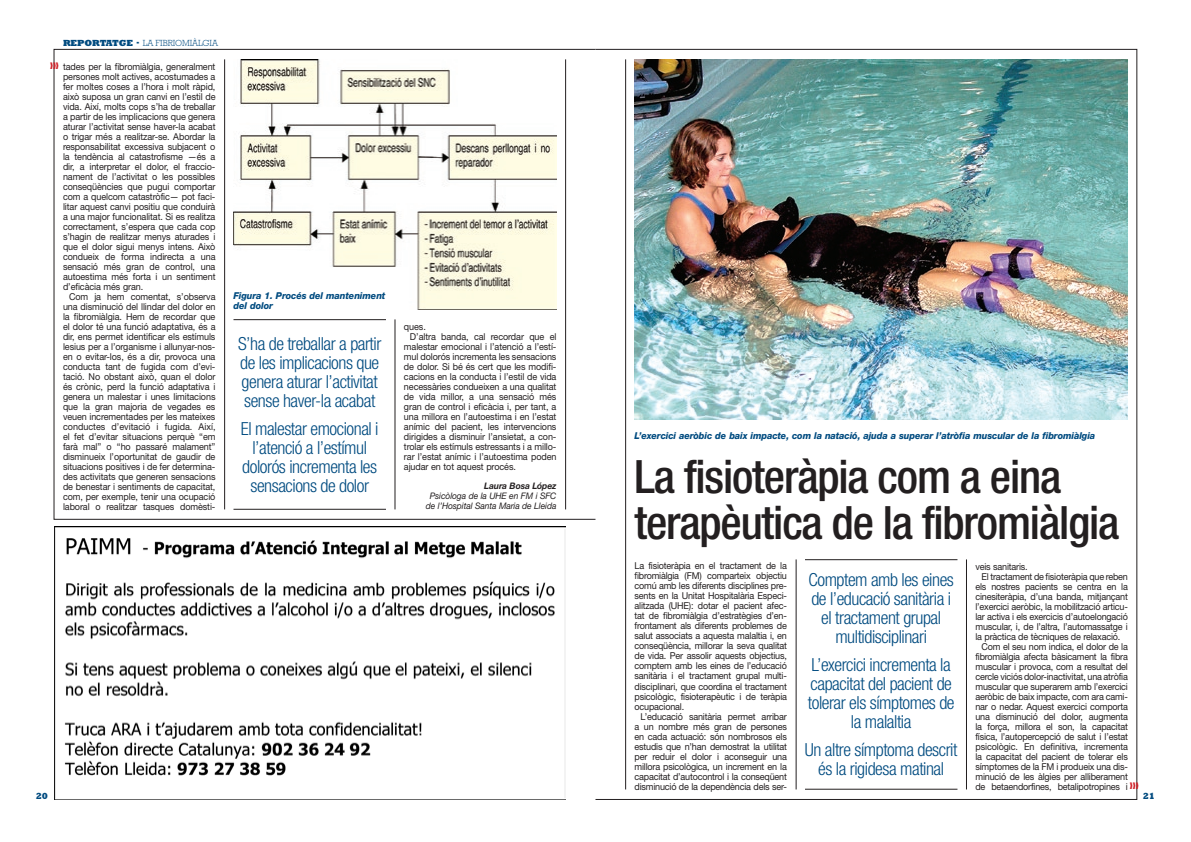
<style>
.page{position:relative;width:1191px;height:842px;background:#fff}
.page>*{position:absolute;margin:0;border:0;box-sizing:border-box;transform-origin:0 0}
.t1{font:500 condensed 46px/46px "Helvetica Neue";letter-spacing:-.025em;color:#231f20}
.t2{font:300 condensed 18px/19px "Helvetica Neue";letter-spacing:-.025em;color:#014b80;text-align:center}
.t3{font:9.5px/10px "Helvetica Neue";letter-spacing:-.02em;color:#231f20;text-align:justify;scale:.95 1}
.t4{font:italic 800 9.5px/10px "Helvetica Neue";letter-spacing:-.01em;color:#014b80;scale:.95 1}
.t5{font:italic 9px/10px "Helvetica Neue";letter-spacing:-.01em;color:#231f20;text-align:center;scale:.95 1}
.t6{font:300 9px "Rockwell";letter-spacing:-.01em;color:#014b80}
.t7{font:italic 700 9px "Helvetica Neue";letter-spacing:-.01em;color:#231f20;scale:.95 1}
.t8{font:800 9px "Rockwell";color:#014b80}
.s1{font-weight:800}
.s2{color:#d1232a}
</style>
<div class="page">
<hr style="left:224px;top:59px;width:1px;height:450px;background:#231f20">
<hr style="left:395px;top:319px;width:1px;height:190px;background:#231f20">
<hr style="left:565px;top:59px;width:1px;height:450px;background:#231f20">
<hr style="left:625px;top:59px;width:1px;height:730px;background:#231f20">
<hr style="left:796px;top:559px;width:1px;height:230px;background:#231f20">
<hr style="left:966px;top:559px;width:1px;height:230px;background:#231f20">
<img style="left:233px;top:59px;width:323px;height:250px">
<img style="left:54px;top:527px;width:511px;height:272px">
<hr style="left:233px;top:319px;width:153px;height:1px;background:#231f20">
<hr style="left:233px;top:509px;width:153px;height:1px;background:#231f20">
<img style="left:634px;top:59px;width:494px;height:360px">
<hr style="left:805px;top:559px;width:152px;height:1px;background:#231f20">
<hr style="left:805px;top:789px;width:152px;height:1px;background:#231f20">
<p class="t6" style="left:63px;top:38px;width:152px"><span class="s1">REPORTATGE ·</span> LA FIBRIOMIÀLGIA</p>
<p class="t3" style="left:63px;top:61px;width:162px;text-indent:-13px"><span class="s2">→→→</span> tades per la fibromiàlgia, generalment persones molt actives, acostumades a fer moltes coses a l’hora i molt ràpid, això suposa un gran canvi en l’estil de vida. Així, molts cops s’ha de treballar a partir de les implicacions que genera aturar l’activitat sense haver-la acabat o trigar més a realitzar-se. Abordar la responsabilitat excessiva subjacent o la tendència al catastrofisme —és a dir, a interpretar el dolor, el fraccio&shy;nament de l’activitat o les possibles conseqüències que pugui comportar com a quelcom catastròfic— pot faci&shy;litar aquest canvi positiu que conduirà a una major funcionalitat. Si es realitza correctament, s’espera que cada cop s’hagin de realitzar menys aturades i que el dolor sigui menys intens. Això condueix de forma indirecta a una sensació més gran de control, una autoestima més forta i un sentiment d’eficàcia més gran.</p>
<p class="t3" style="left:63px;top:291px;width:162px;text-indent:6px">Com ja hem comentat, s’observa una disminució del llindar del dolor en la fibromiàlgia. Hem de recordar que el dolor té una funció adaptativa, és a dir, ens permet identificar els estímuls lesius per a l’organisme i allunyar-nos&shy;en o evitar-los, és a dir, provoca una conducta tant de fugida com d’evi&shy;tació. No obstant això, quan el dolor és crònic, perd la funció adaptativa i genera un malestar i unes limitacions que la gran majoria de vegades es veuen incrementades per les mateixes conductes d’evitació i fugida. Així, el fet d’evitar situacions perquè “em farà mal” o “ho passaré malament” disminueix l’oportunitat de gaudir de situacions positives i de fer determina&shy;des activitats que generen sensacions de benestar i sentiments de capacitat, com, per exemple, tenir una ocupació laboral o realitzar tasques domèsti-</p>
<p class="t4" style="left:233px;top:291px;width:161px">Figura 1. Procés del manteniment del dolor</p>
<h2 class="t2" style="left:238px;top:334px;width:145px;text-align:left">S’ha de treballar a partir de les implicacions que genera aturar l’activitat sense haver-la acabat</h2>
<h2 class="t2" style="left:241px;top:419px;width:139px">El malestar emocional i l’atenció a l’estímul dolorós incrementa les sensacions de dolor</h2>
<p class="t3" style="left:404px;top:321px;width:25px">ques.</p>
<p class="t3" style="left:410px;top:331px;width:156px">D’altra banda, cal recordar que el</p>
<p class="t3" style="left:404px;top:341px;width:162px">malestar emocional i l’atenció a l’estí-</p>
<p class="t3" style="left:404px;top:351px;width:162px">mul dolorós incrementa les sensacions</p>
<p class="t3" style="left:404px;top:361px;width:162px">de dolor. Si bé és cert que les modifi-</p>
<p class="t3" style="left:404px;top:371px;width:162px">cacions en la conducta i l’estil de vida</p>
<p class="t3" style="left:404px;top:381px;width:162px">necessàries condueixen a una qualitat</p>
<p class="t3" style="left:404px;top:391px;width:162px">de vida millor, a una sensació més</p>
<p class="t3" style="left:404px;top:401px;width:162px">gran de control i eficàcia i, per tant, a</p>
<p class="t3" style="left:404px;top:411px;width:162px">una millora en l’autoestima i en l’estat</p>
<p class="t3" style="left:404px;top:421px;width:162px">anímic del pacient, les intervencions</p>
<p class="t3" style="left:404px;top:431px;width:162px">dirigides a disminuir l’ansietat, a con-</p>
<p class="t3" style="left:404px;top:441px;width:162px">trolar els estímuls estressants i a millo-</p>
<p class="t3" style="left:404px;top:451px;width:162px">rar l’estat anímic i l’autoestima poden</p>
<p class="t3" style="left:404px;top:461px;width:119px">ajudar en tot aquest procés.</p>
<p class="t7" style="left:484px;top:481px;width:77px">Laura Bosa López</p>
<p class="t5" style="left:426px;top:491px;width:139px">Psicòloga de la UHE en FM i SFC de l’Hospital Santa Maria de Lleida</p>
<p class="t4" style="left:634px;top:431px;width:486px">L’exercici aeròbic de baix impacte, com la natació, ajuda a superar l’atròfia muscular de la fibromiàlgia</p>
<h1 class="t1" style="left:634px;top:453px;width:486px">La fisioteràpia com a eina terapèutica de la fibromiàlgia</h1>
<p class="t3" style="left:634px;top:561px;width:162px">La fisioteràpia en el tractament de la fibromiàlgia (FM) comparteix objectiu comú amb les diferents disciplines pre&shy;sents en la Unitat Hospitalària Especi&shy;alitzada (UHE): dotar el pacient afec&shy;tat de fibromiàlgia d’estratègies d’en&shy;frontament als diferents problemes de salut associats a aquesta malaltia i, en conseqüència, millorar la seva qualitat de vida. Per assolir aquests objectius, comptem amb les eines de l’educació sanitària i el tractament grupal multi&shy;disciplinari, que coordina el tractament psicològic, fisioterapèutic i de teràpia ocupacional.</p>
<p class="t3" style="left:634px;top:711px;width:162px;text-indent:6px">L’educació sanitària permet arribar a un nombre més gran de persones en cada actuació: són nombrosos els estudis que n’han demostrat la utilitat per reduir el dolor i aconseguir una millora psicològica, un increment en la capacitat d’autocontrol i la conseqüent disminució de la dependència dels ser-</p>
<p class="t3" style="left:975px;top:561px;width:56px">veis sanitaris.</p>
<p class="t3" style="left:981px;top:571px;width:156px">El tractament de fisioteràpia que reben</p>
<p class="t3" style="left:975px;top:581px;width:162px">els nostres pacients se centra en la</p>
<p class="t3" style="left:975px;top:591px;width:162px">cinesiteràpia, d’una banda, mitjançant</p>
<p class="t3" style="left:975px;top:601px;width:162px">l’exercici aeròbic, la mobilització articu-</p>
<p class="t3" style="left:975px;top:611px;width:162px">lar activa i els exercicis d’autoelongació</p>
<p class="t3" style="left:975px;top:621px;width:162px">muscular, i, de l’altra, l’automassatge i</p>
<p class="t3" style="left:975px;top:631px;width:154px">la pràctica de tècniques de relaxació.</p>
<p class="t3" style="left:981px;top:641px;width:156px">Com el seu nom indica, el dolor de la</p>
<p class="t3" style="left:975px;top:651px;width:162px">fibromiàlgia afecta bàsicament la fibra</p>
<p class="t3" style="left:975px;top:661px;width:162px">muscular i provoca, com a resultat del</p>
<p class="t3" style="left:975px;top:671px;width:162px">cercle viciós dolor-inactivitat, una atròfia</p>
<p class="t3" style="left:975px;top:681px;width:162px">muscular que superarem amb l’exercici</p>
<p class="t3" style="left:975px;top:691px;width:162px">aeròbic de baix impacte, com ara cami-</p>
<p class="t3" style="left:975px;top:701px;width:162px">nar o nedar. Aquest exercici comporta</p>
<p class="t3" style="left:975px;top:711px;width:162px">una disminució del dolor, augmenta</p>
<p class="t3" style="left:975px;top:721px;width:162px">la força, millora el son, la capacitat</p>
<p class="t3" style="left:975px;top:731px;width:162px">física, l’autopercepció de salut i l’estat</p>
<p class="t3" style="left:975px;top:741px;width:162px">psicològic. En definitiva, incrementa</p>
<p class="t3" style="left:975px;top:751px;width:162px">la capacitat del pacient de tolerar els</p>
<p class="t3" style="left:975px;top:761px;width:162px">símptomes de la FM i produeix una dis-</p>
<p class="t3" style="left:975px;top:771px;width:162px">minució de les àlgies per alliberament</p>
<p class="t3" style="left:975px;top:781px;width:173px">de betaendorfines, betalipotropines i <span class="s2">→→→</span></p>
<h2 class="t2" style="left:808px;top:570px;width:147px">Comptem amb les eines de l’educació sanitària i el tractament grupal multidisciplinari</h2>
<h2 class="t2" style="left:808px;top:655px;width:148px">L’exercici incrementa la capacitat del pacient de tolerar els símptomes de la malaltia</h2>
<h2 class="t2" style="left:805px;top:740px;width:154px">Un altre símptoma descrit és la rigidesa matinal</h2>
<p class="t8" style="left:36px;top:791px;width:14px">20</p>
<p class="t8" style="left:1143px;top:791px;width:14px">21</p>
</div>
